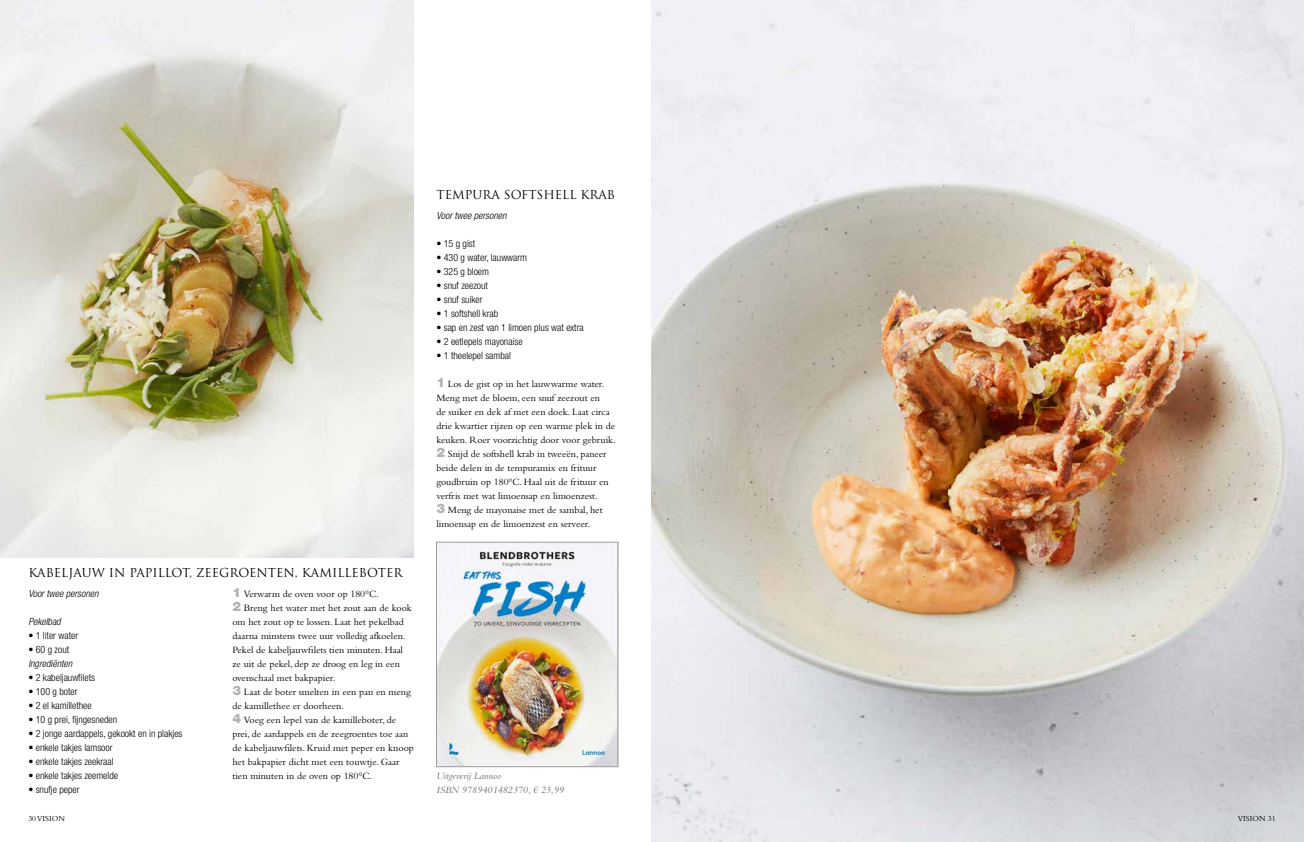
<style>
.page{position:relative;width:1304px;height:842px;background:#fff}
.page>*{position:absolute;margin:0;border:0;box-sizing:border-box;transform-origin:0 0}
.t1{font:12px "Trajan";color:#000}
.t2{font:10px/14px "Bembo";color:#000}
.t3{font:300 condensed 10px "Helvetica Neue LT";color:#000}
.t4{font:italic 300 condensed 10px "Helvetica Neue LT";color:#000}
.t5{font:italic 10px/14px "Bembo";color:#706f6f}
.t6{font:8px "Bembo";color:#000}
.s1{font-family:"Helvetica Neue LT";font-weight:900;font-size:13px;color:#b3b2b2}
</style>
<div class="page">
<img style="left:652px;top:0;width:652px;height:842px">
<img style="left:0;top:0;width:414px;height:557px">
<img style="left:438px;top:544px;width:178px;height:221px">
<div style="left:436px;top:542px;width:182px;height:225px;border:1px solid #9d9d9c"></div>
<p class="t1" style="left:437px;top:188px;width:180px">TEMPURA SOFTSHELL KRAB</p>
<p class="t4" style="left:436px;top:210px;width:72px">Voor twee personen</p>
<p class="t3" style="left:436px;top:238px;width:40px">• 15 g gist</p>
<p class="t3" style="left:436px;top:252px;width:92px">• 430 g water, lauwwarm</p>
<p class="t3" style="left:436px;top:266px;width:54px">• 325 g bloem</p>
<p class="t3" style="left:436px;top:280px;width:53px">• snuf zeezout</p>
<p class="t3" style="left:436px;top:294px;width:48px">• snuf suiker</p>
<p class="t3" style="left:436px;top:308px;width:63px">• 1 softshell krab</p>
<p class="t3" style="left:436px;top:322px;width:149px">• sap en zest van 1 limoen plus wat extra</p>
<p class="t3" style="left:436px;top:336px;width:88px">• 2 eetlepels mayonaise</p>
<p class="t3" style="left:436px;top:350px;width:76px">• 1 theelepel sambal</p>
<p class="t1" style="left:28px;top:565px;width:376px">KABELJAUW IN PAPILLOT, ZEEGROENTEN, KAMILLEBOTER</p>
<p class="t4" style="left:28px;top:588px;width:72px">Voor twee personen</p>
<p class="t4" style="left:28px;top:616px;width:34px">Pekelbad</p>
<p class="t3" style="left:28px;top:630px;width:51px">• 1 liter water</p>
<p class="t3" style="left:28px;top:644px;width:42px">• 60 g zout</p>
<p class="t4" style="left:28px;top:658px;width:45px">Ingrediënten</p>
<p class="t3" style="left:28px;top:672px;width:68px">• 2 kabeljauwfilets</p>
<p class="t3" style="left:28px;top:686px;width:51px">• 100 g boter</p>
<p class="t3" style="left:28px;top:700px;width:65px">• 2 el kamillethee</p>
<p class="t3" style="left:28px;top:714px;width:90px">• 10 g prei, fijngesneden</p>
<p class="t3" style="left:28px;top:728px;width:156px">• 2 jonge aardappels, gekookt en in plakjes</p>
<p class="t3" style="left:28px;top:742px;width:86px">• enkele takjes lamsoor</p>
<p class="t3" style="left:28px;top:756px;width:87px">• enkele takjes zeekraal</p>
<p class="t3" style="left:28px;top:770px;width:91px">• enkele takjes zeemelde</p>
<p class="t3" style="left:28px;top:784px;width:53px">• snufje peper</p>
<p class="t2" style="left:232px;top:587px;width:183px"><span class="s1">1</span> Verwarm de oven voor op 180°C.<br><span class="s1">2</span> Breng het water met het zout aan de kook om het zout op te lossen. Laat het pekelbad daarna minstens twee uur volledig afkoelen.<br>Pekel de kabeljauwfilets tien minuten. Haal ze uit de pekel, dep ze droog en leg in een ovenschaal met bakpapier.<br><span class="s1">3</span> Laat de boter smelten in een pan en meng de kamillethee er doorheen.<br><span class="s1">4</span> Voeg een lepel van de kamilleboter, de prei, de aardappels en de zeegroentes toe aan de kabeljauwfilets. Kruid met peper en knoop het bakpapier dicht met een touwtje. Gaar tien minuten in de oven op 180°C.</p>
<p class="t2" style="left:436px;top:377px;width:181px"><span class="s1">1</span> Los de gist op in het lauwwarme water.<br>Meng met de bloem, een snuf zeezout en<br>de suiker en dek af met een doek. Laat circa drie kwartier rijzen op een warme plek in de keuken. Roer voorzichtig door voor gebruik.<br><span class="s1">2</span> Snijd de softshell krab in tweeën, paneer beide delen in de tempuramix en frituur goudbruin op 180°C. Haal uit de frituur en verfris met wat limoensap en limoenzest.<br><span class="s1">3</span> Meng de mayonaise met de sambal, het limoensap en de limoenzest en serveer.</p>
<p class="t5" style="left:437px;top:769px;width:129px">Uitgeverij Lannoo<br>ISBN 9789401482370, € 25,99</p>
<p class="t6" style="left:28px;top:814px;width:38px">30 VISION</p>
<p class="t6" style="left:1238px;top:814px;width:39px">VISION 31</p>
</div>
